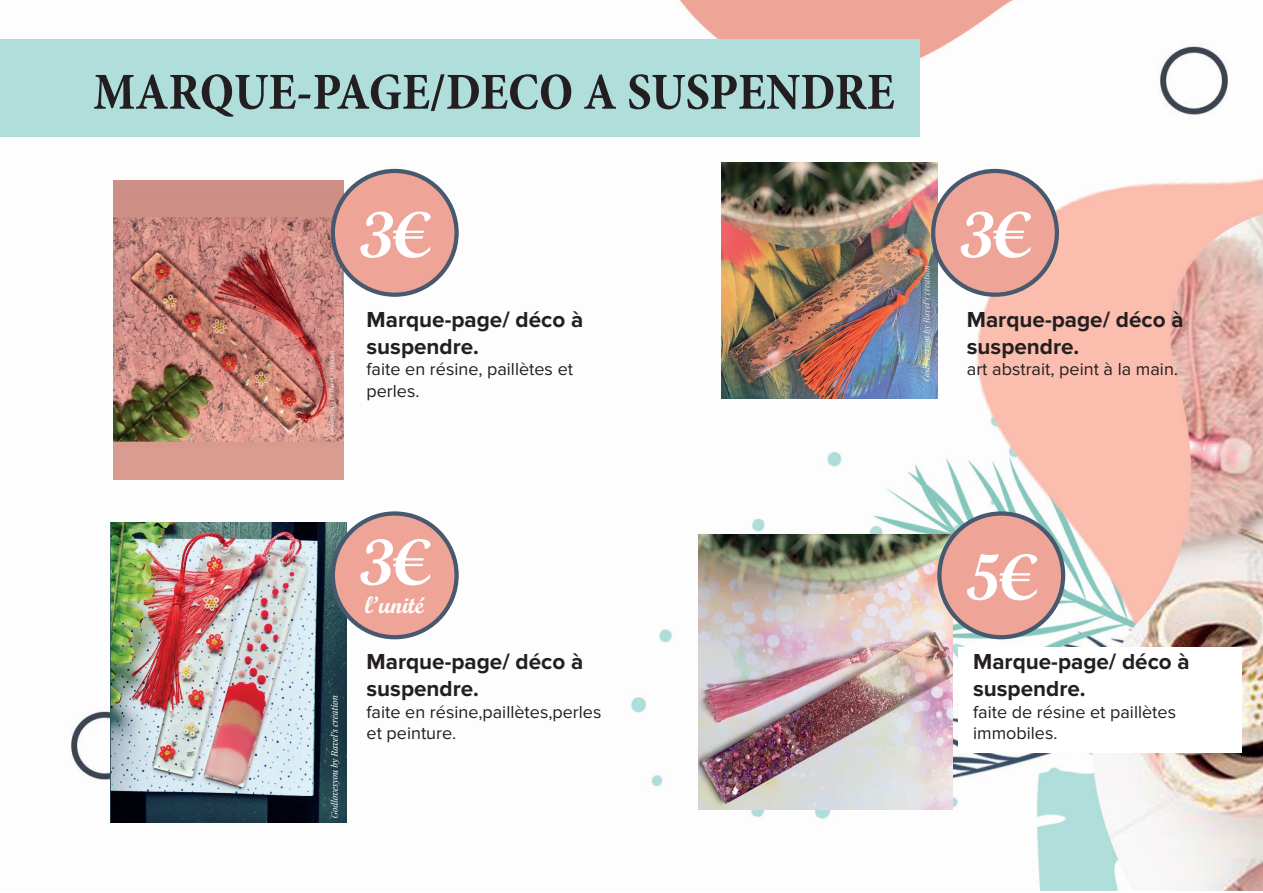
<style>
.page{position:relative;width:1263px;height:893px;background:#fff}
.page>*{position:absolute;margin:0;border:0;box-sizing:border-box;transform-origin:0 0}
.t1{font:65.4px "Script MT Bold";color:#fff}
.t2{font:700 condensed 52.5px "Minion Pro";color:#231f20}
.t3{font:24px "Script MT Bold";color:#fff}
.t4{font:700 22.5px/27px "Proxima Nova";color:#231f20}
.t5{font:18px/21.6px "Proxima Nova";color:#231f20}
</style>
<div class="page">
<img style="left:71px;top:0;width:1192px;height:890px">
<img style="left:113px;top:180px;width:231px;height:300px">
<div style="left:333px;top:171px;width:124px;height:124px;background:#eea598;border-radius:50%"></div>
<div style="left:331px;top:169px;width:128px;height:128px;border:4px solid #47596e;border-radius:50%"></div>
<img style="left:111px;top:523px;width:235px;height:299px">
<div style="left:333px;top:513px;width:124px;height:124px;background:#eea598;border-radius:50%"></div>
<div style="left:331px;top:511px;width:128px;height:128px;border:4px solid #47596e;border-radius:50%"></div>
<img style="left:699px;top:534px;width:254px;height:276px">
<div style="left:939px;top:513px;width:124px;height:124px;background:#eea598;border-radius:50%"></div>
<div style="left:937px;top:511px;width:128px;height:128px;border:4px solid #47596e;border-radius:50%"></div>
<img style="left:721px;top:163px;width:216px;height:235px">
<div style="left:933px;top:171px;width:124px;height:124px;background:#eea598;border-radius:50%"></div>
<div style="left:931px;top:169px;width:128px;height:128px;border:4px solid #47596e;border-radius:50%"></div>
<div style="left:959px;top:648px;width:283px;height:105px;background:#fff"></div>
<div style="left:0;top:39px;width:920px;height:98px;background:#afdedb"></div>
<h2 class="t2" style="left:93px;top:56px;width:803px">MARQUE-PAGE/DECO A SUSPENDRE</h2>
<h1 class="t1" style="left:359px;top:195px;width:72px">3€</h1>
<p class="t4" style="left:366px;top:306px;width:218px">Marque-page/ déco à suspendre.</p>
<p class="t5" style="left:366px;top:359px;width:208px">faite en résine, paillètes et perles.</p>
<h1 class="t1" style="left:359px;top:522px;width:72px">3€</h1>
<h3 class="t3" style="left:365px;top:590px;width:60px">l’unité</h3>
<p class="t4" style="left:366px;top:649px;width:218px">Marque-page/ déco à suspendre.</p>
<p class="t5" style="left:366px;top:701px;width:236px">faite en résine,paillètes,perles et peinture.</p>
<h1 class="t1" style="left:960px;top:195px;width:72px">3€</h1>
<p class="t4" style="left:967px;top:306px;width:218px">Marque-page/ déco à suspendre.</p>
<p class="t5" style="left:967px;top:359px;width:213px">art abstrait, peint à la main.</p>
<h1 class="t1" style="left:966px;top:537px;width:72px">5€</h1>
<p class="t4" style="left:973px;top:649px;width:218px">Marque-page/ déco à suspendre.</p>
<p class="t5" style="left:973px;top:701px;width:204px">faite de résine et paillètes immobiles.</p>
</div>
